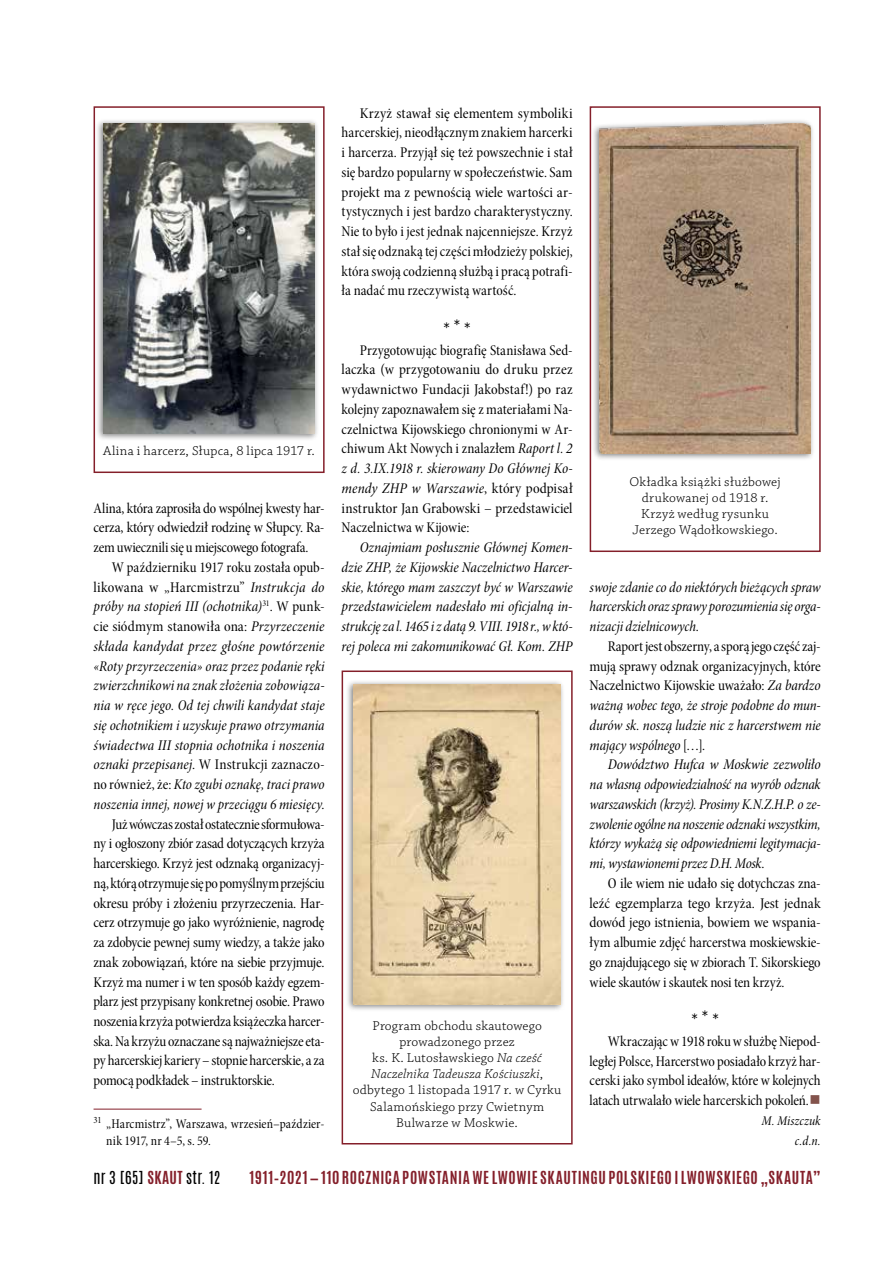
<style>
.page{position:relative;width:893px;height:1263px;background:#fff}
.page>*{position:absolute;margin:0;border:0;box-sizing:border-box;transform-origin:0 0}
.t1{font:18px "Chaparral Pro";color:#000}
.t2{font:15px/19.8px "Minion Pro Cn Subh";color:#000;text-align:justify}
.t3{font:15px/19.8px "Minion Pro Cn It Subh";color:#000;text-align:justify}
.t4{font:700 15px "Antonio";letter-spacing:.04em;color:#841f2a}
.t5{font:15px "Antonio";letter-spacing:.02em;color:#000}
.t6{font:13.5px/16.2px "Chaparral Pro Light Capt";letter-spacing:.015em;color:#000;text-align:center}
.t7{font:13.5px/16.2px "Minion Pro Cn Subh";letter-spacing:.01em;color:#000}
.t8{font:13.5px "Chaparral Pro Light It Capt";letter-spacing:.015em;color:#000}
.t9{font:13.5px/19.8px "Minion Pro Cn It Subh";letter-spacing:.005em;color:#000;text-align:right}
.s1{font-family:"Minion Pro Cn It Subh"}
.s2{font-family:"Minion Pro Cn Subh"}
.s3{font-family:"Chaparral Pro Light It Capt"}
.s4{font-family:"Chaparral Pro Light Capt"}
.s5{color:#83534c}
.s6{font-weight:700;color:#841f2a}
</style>
<div class="page">
<hr style="left:94px;top:1109px;width:108px;height:1px;background:#841f2a">
<div style="left:94px;top:106px;width:231px;height:367px;border:2px solid #841f2a"></div>
<div style="left:590px;top:106px;width:231px;height:446px;border:2px solid #841f2a"></div>
<div style="left:342px;top:670px;width:231px;height:474px;border:2px solid #841f2a"></div>
<div style="left:95px;top:118px;width:224px;height:323px;background:#000;opacity:.5"></div>
<img style="left:103px;top:123px;width:212px;height:310px">
<div style="left:591px;top:118px;width:225px;height:342px;background:#000;opacity:.5"></div>
<img style="left:599px;top:123px;width:212px;height:330px">
<div style="left:346px;top:679px;width:219px;height:332px;background:#000;opacity:.5"></div>
<img style="left:353px;top:684px;width:208px;height:320px">
<p class="t6" style="left:103px;top:443px;width:213px">Alina i harcerz, Słupca, 8 lipca 1917 r.</p>
<p class="t2" style="left:94px;top:498px;width:233px">Alina, która zaprosiła do wspólnej kwesty har&shy;cerza, który odwiedził rodzinę w Słupcy. Ra&shy;zem uwiecznili się u miejscowego fotografa.</p>
<p class="t2" style="left:94px;top:557px;width:233px;text-align:right">W październiku 1917 roku została opub&shy;likowana w „Harcmistrzu” <span class="s1">Instrukcja do</span></p>
<p class="t3" style="left:94px;top:597px;width:233px">próby na stopień III (ochotnika)<sup>31</sup><span class="s2">. W punk-</span></p>
<p class="t2" style="left:94px;top:617px;width:233px">cie siódmym stanowiła ona: <span class="s1">Przyrzeczenie</span></p>
<p class="t3" style="left:94px;top:636px;width:233px">składa kandydat przez głośne powtórzenie «Roty przyrzeczenia» oraz przez podanie ręki zwierzchnikowi na znak złożenia zobowiąza&shy;nia w ręce jego. Od tej chwili kandydat staje się ochotnikiem i uzyskuje prawo otrzymania świadectwa III stopnia ochotnika i noszenia</p>
<p class="t2" style="left:94px;top:755px;width:233px"><span class="s1">oznaki przepisanej</span>. W Instrukcji zaznaczo-</p>
<p class="t3" style="left:94px;top:774px;width:233px"><span class="s2">no również, że:</span> Kto zgubi oznakę, traci prawo noszenia innej, nowej w przeciągu 6 miesięcy<span class="s2">.</span></p>
<p class="t2" style="left:94px;top:814px;width:233px;text-indent:18px">Już wówczas został ostatecznie sformułowa&shy;ny i ogłoszony zbiór zasad dotyczących krzyża harcerskiego. Krzyż jest odznaką organizacyj&shy;ną, którą otrzymuje się po pomyślnym przejściu okresu próby i złożeniu przyrzeczenia. Har&shy;cerz otrzymuje go jako wyróżnienie, nagrodę za zdobycie pewnej sumy wiedzy, a także jako znak zobowiązań, które na siebie przyjmuje.<br>Krzyż ma numer i w ten sposób każdy egzem&shy;plarz jest przypisany konkretnej osobie. Prawo noszenia krzyża potwierdza książeczka harcer&shy;ska. Na krzyżu oznaczane są najważniejsze eta&shy;py harcerskiej kariery – stopnie harcerskie, a za pomocą podkładek – instruktorskie.</p>
<p class="t7" style="left:106px;top:1116px;width:220px;text-indent:-13px"><sup>31</sup> „Harcmistrz”, Warszawa, wrzesień–paździer&shy;nik 1917, nr 4–5, s. 59.</p>
<p class="t2" style="left:342px;top:103px;width:233px;text-indent:18px">Krzyż stawał się elementem symboliki harcerskiej, nieodłącznym znakiem harcerki i harcerza. Przyjął się też powszechnie i stał się bardzo popularny w społeczeństwie. Sam projekt ma z pewnością wiele wartości ar&shy;tystycznych i jest bardzo charakterystyczny.<br>Nie to było i jest jednak najcenniejsze. Krzyż stał się odznaką tej części młodzieży polskiej, która swoją codzienną służbą i pracą potrafi&shy;ła nadać mu rzeczywistą wartość.</p>
<p class="t1" style="left:443px;top:319px;width:29px">* * *</p>
<p class="t2" style="left:342px;top:340px;width:233px;text-indent:18px">Przygotowując biografię Stanisława Sed&shy;laczka (w przygotowaniu do druku przez wydawnictwo Fundacji Jakobstaf!) po raz kolejny zapoznawałem się z materiałami Na&shy;czelnictwa Kijowskiego chronionymi w Ar&shy;chiwum Akt Nowych i znalazłem <span class="s1">Raport l. 2</span></p>
<p class="t3" style="left:342px;top:459px;width:233px">z d. 3.IX.1918 r. skierowany Do Głównej Ko&shy;mendy ZHP w Warszawie<span class="s2">, który podpisał</span></p>
<p class="t2" style="left:342px;top:498px;width:232px">instruktor Jan Grabowski – przedstawiciel<br>Naczelnictwa w Kijowie:</p>
<p class="t3" style="left:342px;top:538px;width:233px;text-indent:18px">Oznajmiam posłusznie Głównej Komen&shy;dzie ZHP, że Kijowskie Naczelnictwo Harcer&shy;skie, którego mam zaszczyt być w Warszawie przedstawicielem nadesłało mi oficjalną in&shy;strukcję za l. 1465 i z datą 9. VIII. 1918 r., w któ&shy;rej poleca mi zakomunikować Gł. Kom. ZHP</p>
<p class="t6" style="left:372px;top:1018px;width:171px">Program obchodu skautowego prowadzonego przez<br>ks. K. Lutosławskiego <span class="s3">Na cześć</span></p>
<p class="t8" style="left:371px;top:1066px;width:173px">Naczelnika Tadeusza Kościuszki<span class="s4">,</span></p>
<p class="t6" style="left:353px;top:1082px;width:210px">odbytego 1 listopada 1917 r. w Cyrku<br>Salamońskiego przy Cwietnym<br>Bulwarze w Moskwie.</p>
<p class="t6" style="left:630px;top:474px;width:153px">Okładka książki służbowej drukowanej od 1918 r.<br>Krzyż według rysunku<br>Jerzego Wądołkowskiego.</p>
<p class="t3" style="left:590px;top:577px;width:233px">swoje zdanie co do niektórych bieżących spraw harcerskich oraz sprawy porozumienia się orga&shy;nizacji dzielnicowych<span class="s2">.</span></p>
<p class="t2" style="left:590px;top:636px;width:233px;text-indent:18px">Raport jest obszerny, a sporą jego część zaj&shy;mują sprawy odznak organizacyjnych, które Naczelnictwo Kijowskie uważało: <span class="s1">Za bardzo</span></p>
<p class="t3" style="left:590px;top:695px;width:233px">ważną wobec tego, że stroje podobne do mun&shy;durów sk. noszą ludzie nic z harcerstwem nie mający wspólnego <span class="s2">[…].</span></p>
<p class="t3" style="left:590px;top:755px;width:233px;text-indent:18px">Dowództwo Hufca w Moskwie zezwoliło na własną odpowiedzialność na wyrób odznak warszawskich (krzyż). Prosimy K.N.Z.H.P. o ze&shy;zwolenie ogólne na noszenie odznaki wszystkim, którzy wykażą się odpowiedniemi legitymacja&shy;mi, wystawionemi przez D.H. Mosk<span class="s2">.</span></p>
<p class="t2" style="left:590px;top:873px;width:233px;text-indent:18px">O ile wiem nie udało się dotychczas zna&shy;leźć egzemplarza tego krzyża. Jest jednak dowód jego istnienia, bowiem we wspania&shy;łym albumie zdjęć harcerstwa moskiewskie&shy;go znajdującego się w zbiorach T. Sikorskiego wiele skautów i skautek nosi ten krzyż.</p>
<p class="t1" style="left:692px;top:1010px;width:29px">* * *</p>
<p class="t2" style="left:590px;top:1031px;width:233px;text-indent:18px">Wkraczając w 1918 roku w służbę Niepod&shy;ległej Polsce, Harcerstwo posiadało krzyż har&shy;cerski jako symbol ideałów, które w kolejnych latach utrwalało wiele harcerskich pokoleń.<span class="s5">■</span></p>
<p class="t9" style="left:762px;top:1111px;width:61px">M. Miszczuk c.d.n.</p>
<p class="t5" style="left:94px;top:1166px;width:128px">NR 3 [65] <span class="s6">SKAUT</span> STR. 12</p>
<p class="t4" style="left:249px;top:1166px;width:573px">1911–2021 — 110 ROCZNICA POWSTANIA WE LWOWIE SKAUTINGU POLSKIEGO I LWOWSKIEGO „SKAUTA”</p>
</div>
